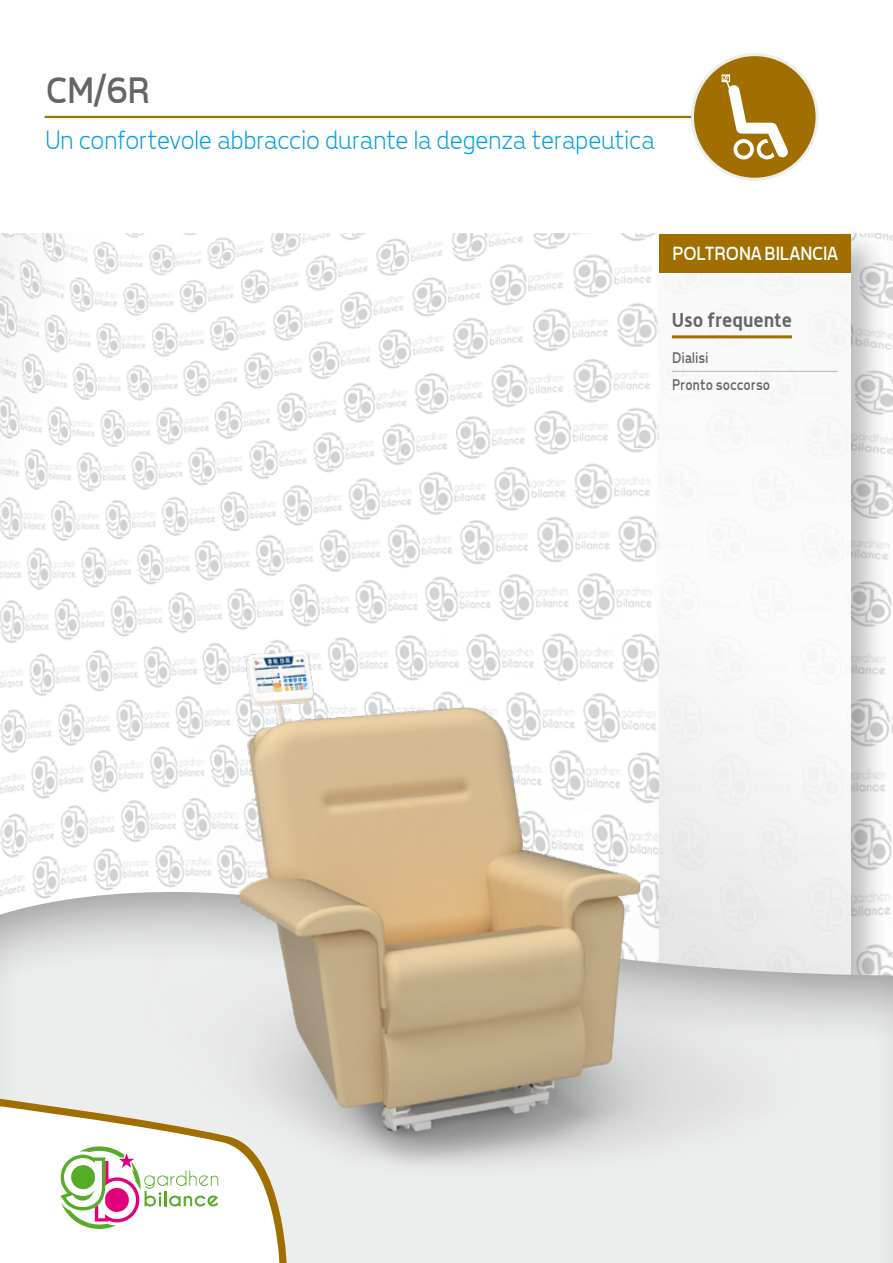
<style>
.page{position:relative;width:893px;height:1263px;background:#fff}
.page>*{position:absolute;margin:0;border:0;box-sizing:border-box;transform-origin:0 0}
.Titolo-Paragrafo{font:37.5px "Tepeno Sans";color:#646567}
.t1{font:300 27px "Tepeno Sans";color:#009ee0}
.t2{font:19.5px "Tepeno Sans";letter-spacing:.005em;color:#fff}
.t3{font:700 19.5px "Alwyn";color:#646567}
.Uso-Frequente{font:15.75px "Tepeno Sans";letter-spacing:.005em;color:#646567;scale:.9 1}
</style>
<div class="page">
<img style="left:0;top:234px;width:893px;height:373px">
<div style="left:651px;top:225px;width:238px;height:955px;background:#000;opacity:.3"></div>
<div style="left:659px;top:234px;width:191px;height:908px;background:#f9f9f9"></div>
<hr style="left:672px;top:335px;width:120px;height:3px;background:#a06f00">
<hr style="left:672px;top:371px;width:166px;height:1px;background:#b6b8b9">
<div style="left:659px;top:234px;width:191px;height:39px;background:#a06f00"></div>
<div style="left:0;top:882px;width:893px;height:381px;background:#eceded"></div>
<img style="left:0;top:607px;width:893px;height:559px">
<hr style="left:45px;top:116px;width:671px;height:2px;background:#a06f00">
<svg style="left:0;top:1097px;width:288px;height:166px"></svg>
<svg style="left:0;top:1104px;width:281px;height:159px;background:#eeeae0"></svg>
<div style="left:692px;top:55px;width:125px;height:124px;background:#a06f00;border-radius:50%"></div>
<div style="left:691px;top:53px;width:128px;height:128px;border:3px solid #eceded;border-radius:50%"></div>
<svg style="left:722px;top:74px;width:66px;height:85px"></svg>
<p class="Titolo-Paragrafo" style="left:44px;top:68px;width:106px">CM/6R</p>
<p class="t1" style="left:45px;top:124px;width:610px">Un confortevole abbraccio durante la degenza terapeutica</p>
<p class="t2" style="left:672px;top:242px;width:167px">POLTRONA BILANCIA</p>
<p class="t3" style="left:672px;top:308px;width:122px">Uso frequente</p>
<p class="Uso-Frequente" style="left:672px;top:348px;width:41px">Dialisi</p>
<p class="Uso-Frequente" style="left:672px;top:375px;width:110px">Pronto soccorso</p>
</div>
